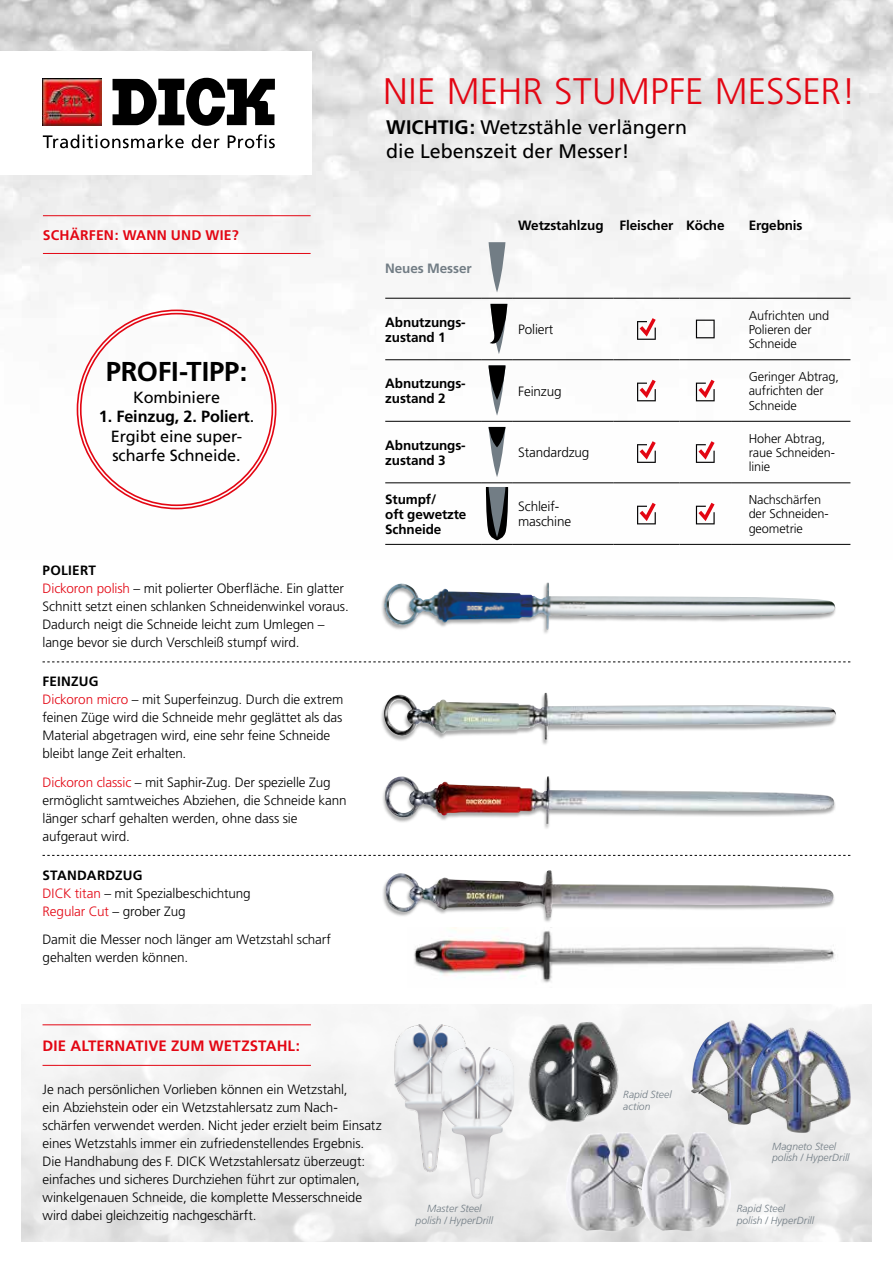
<style>
.page{position:relative;width:893px;height:1263px;background:#fff}
.page>*{position:absolute;margin:0;border:0;box-sizing:border-box;transform-origin:0 0}
.t1{font:300 37.05px "Frutiger";letter-spacing:.005em;color:#e30613}
.t2{font:700 27.3px "Frutiger";letter-spacing:-.01em;color:#000}
.t3{font:19.65px/24.2px "Frutiger";color:#000}
.t4{font:16.2px/19.5px "Frutiger";letter-spacing:-.01em;color:#000;text-align:center}
.t5{font:700 15px "Frutiger";letter-spacing:.01em;color:#e30613}
.t6{font:700 13.95px "Frutiger";letter-spacing:.015em;color:#e30613}
.t7{font:300 13.5px/18px "Frutiger";letter-spacing:-.01em;color:#000}
.t8{font:700 13.5px/15px "Frutiger";letter-spacing:-.01em;color:#000}
.t9{font:700 13.5px "Frutiger";letter-spacing:-.01em;color:#727d85}
.t10{font:300 12.75px/14.2px "Frutiger";letter-spacing:-.01em;color:#000}
.t11{font:italic 300 10.35px/11.9px "Frutiger";letter-spacing:.005em;color:#727d85}
.s1{font-weight:700}
.s2{color:#e30613}
</style>
<div class="page">
<img style="left:0;top:0;width:893px;height:545px">
<div style="left:0;top:51px;width:311px;height:124px;background:#fff"></div>
<svg style="left:43px;top:134px;width:141px;height:14px"></svg>
<svg style="left:192px;top:134px;width:27px;height:14px"></svg>
<svg style="left:228px;top:134px;width:47px;height:14px"></svg>
<img style="left:43px;top:79px;width:58px;height:46px">
<svg style="left:113px;top:78px;width:162px;height:48px"></svg>
<hr style="left:385px;top:298px;width:97px;height:1px;background:#000">
<hr style="left:482px;top:298px;width:30px;height:1px;background:#000">
<hr style="left:512px;top:298px;width:101px;height:1px;background:#000">
<hr style="left:385px;top:359px;width:97px;height:1px;background:#000">
<hr style="left:482px;top:359px;width:30px;height:1px;background:#000">
<hr style="left:512px;top:359px;width:101px;height:1px;background:#000">
<hr style="left:385px;top:421px;width:97px;height:1px;background:#000">
<hr style="left:482px;top:421px;width:30px;height:1px;background:#000">
<hr style="left:512px;top:421px;width:101px;height:1px;background:#000">
<hr style="left:385px;top:483px;width:97px;height:1px;background:#000">
<hr style="left:482px;top:483px;width:30px;height:1px;background:#000">
<hr style="left:512px;top:483px;width:101px;height:1px;background:#000">
<hr style="left:613px;top:298px;width:66px;height:1px;background:#000">
<hr style="left:679px;top:298px;width:52px;height:1px;background:#000">
<hr style="left:731px;top:298px;width:119px;height:1px;background:#000">
<hr style="left:613px;top:359px;width:66px;height:1px;background:#000">
<hr style="left:679px;top:359px;width:52px;height:1px;background:#000">
<hr style="left:731px;top:359px;width:119px;height:1px;background:#000">
<hr style="left:613px;top:421px;width:66px;height:1px;background:#000">
<hr style="left:679px;top:421px;width:52px;height:1px;background:#000">
<hr style="left:731px;top:421px;width:119px;height:1px;background:#000">
<hr style="left:613px;top:483px;width:66px;height:1px;background:#000">
<hr style="left:679px;top:483px;width:52px;height:1px;background:#000">
<hr style="left:731px;top:483px;width:119px;height:1px;background:#000">
<hr style="left:385px;top:544px;width:97px;height:1px;background:#000">
<hr style="left:482px;top:544px;width:30px;height:1px;background:#000">
<hr style="left:512px;top:544px;width:101px;height:1px;background:#000">
<hr style="left:613px;top:544px;width:66px;height:1px;background:#000">
<hr style="left:679px;top:544px;width:52px;height:1px;background:#000">
<hr style="left:731px;top:544px;width:119px;height:1px;background:#000">
<svg style="left:489px;top:242px;width:16px;height:50px"></svg>
<svg style="left:487px;top:304px;width:20px;height:50px"></svg>
<svg style="left:637px;top:318px;width:19px;height:22px"></svg>
<svg style="left:696px;top:320px;width:19px;height:18px"></svg>
<svg style="left:489px;top:365px;width:16px;height:51px"></svg>
<svg style="left:637px;top:380px;width:19px;height:21px"></svg>
<svg style="left:696px;top:380px;width:19px;height:21px"></svg>
<svg style="left:489px;top:427px;width:16px;height:50px"></svg>
<svg style="left:637px;top:441px;width:19px;height:22px"></svg>
<svg style="left:696px;top:441px;width:19px;height:22px"></svg>
<svg style="left:486px;top:487px;width:22px;height:53px"></svg>
<svg style="left:637px;top:503px;width:19px;height:21px"></svg>
<svg style="left:696px;top:503px;width:19px;height:21px"></svg>
<hr style="left:43px;top:215px;width:268px;height:1px;background:#e30613">
<hr style="left:43px;top:253px;width:268px;height:1px;background:#e30613">
<hr style="left:43px;top:1024px;width:268px;height:1px;background:#e30613">
<hr style="left:43px;top:1065px;width:268px;height:1px;background:#e30613">
<img style="left:394px;top:1020px;width:72px;height:152px">
<img style="left:691px;top:1020px;width:100px;height:105px">
<img style="left:750px;top:1027px;width:100px;height:105px">
<img style="left:566px;top:1132px;width:75px;height:100px">
<img style="left:641px;top:1132px;width:91px;height:100px">
<img style="left:524px;top:1018px;width:99px;height:108px">
<svg style="left:43px;top:662px;width:807px;height:1px"></svg>
<svg style="left:43px;top:855px;width:807px;height:1px"></svg>
<img style="left:383px;top:582px;width:452px;height:48px">
<img style="left:383px;top:693px;width:453px;height:47px">
<img style="left:383px;top:776px;width:451px;height:48px">
<img style="left:383px;top:870px;width:451px;height:48px">
<img style="left:414px;top:927px;width:421px;height:56px">
<img style="left:441px;top:1046px;width:74px;height:153px">
<p class="t6" style="left:43px;top:227px;width:198px">SCHÄRFEN: WANN UND WIE?</p>
<h2 class="t2" style="left:106px;top:356px;width:143px">PROFI-TIPP:</h2>
<p class="t4" style="left:133px;top:387px;width:88px">Kombiniere</p>
<p class="t4" style="left:99px;top:407px;width:157px"><span class="s1">1. Feinzug, 2. Poliert</span>.<br>Ergibt eine super&shy;scharfe Schneide.</p>
<p class="t7" style="left:43px;top:562px;width:308px"><span class="s1">POLIERT<br></span><span class="s2">Dickoron polish</span> – mit polierter Oberfläche. Ein glatter Schnitt setzt einen schlanken Schneidenwinkel voraus.<br>Dadurch neigt die Schneide leicht zum Umlegen – lange bevor sie durch Verschleiß stumpf wird.</p>
<p class="t7" style="left:43px;top:673px;width:302px"><span class="s1">FEINZUG<br></span><span class="s2">Dickoron micro</span> – mit Superfeinzug. Durch die extrem feinen Züge wird die Schneide mehr geglättet als das Material abgetragen wird, eine sehr feine Schneide bleibt lange Zeit erhalten.</p>
<p class="t7" style="left:43px;top:773px;width:306px"><span class="s2">Dickoron classic</span> – mit Saphir-Zug. Der spezielle Zug ermöglicht samtweiches Abziehen, die Schneide kann länger scharf gehalten werden, ohne dass sie aufgeraut wird.</p>
<p class="t7" style="left:43px;top:866px;width:210px"><span class="s1">STANDARDZUG<br></span><span class="s2">DICK titan</span> – mit Spezialbeschichtung<br><span class="s2">Regular Cut</span> – grober Zug</p>
<p class="t7" style="left:43px;top:931px;width:290px">Damit die Messer noch länger am Wetzstahl scharf gehalten werden können.</p>
<h1 class="t1" style="left:383px;top:70px;width:474px">NIE MEHR STUMPFE MESSER!</h1>
<h3 class="t3" style="left:386px;top:115px;width:302px"><span class="s1">WICHTIG:</span> Wetzstähle verlängern die Lebenszeit der Messer!</h3>
<p class="t9" style="left:385px;top:260px;width:88px">Neues Messer</p>
<p class="t8" style="left:518px;top:218px;width:208px">Wetzstahlzug Fleischer Köche</p>
<p class="t8" style="left:749px;top:218px;width:55px">Ergebnis</p>
<p class="t8" style="left:385px;top:314px;width:82px">Abnutzungs&shy;zustand 1</p>
<p class="t7" style="left:518px;top:321px;width:37px">Poliert</p>
<p class="t8" style="left:385px;top:376px;width:82px">Abnutzungs&shy;zustand 2</p>
<p class="t7" style="left:518px;top:382px;width:45px">Feinzug</p>
<p class="t8" style="left:385px;top:437px;width:82px">Abnutzungs&shy;zustand 3</p>
<p class="t7" style="left:518px;top:444px;width:73px">Standardzug</p>
<p class="t10" style="left:749px;top:308px;width:82px">Aufrichten und<br>Polieren der<br>Schneide</p>
<p class="t10" style="left:749px;top:370px;width:92px">Geringer Abtrag, aufrichten der<br>Schneide</p>
<p class="t10" style="left:749px;top:431px;width:88px">Hoher Abtrag, raue Schneiden&shy;linie</p>
<p class="t8" style="left:385px;top:491px;width:83px">Stumpf/<br>oft gewetzte<br>Schneide</p>
<p class="t7" style="left:518px;top:499px;width:55px;line-height:15px">Schleif&shy;maschine</p>
<p class="t10" style="left:749px;top:493px;width:81px">Nachschärfen der Schneiden&shy;geometrie</p>
<p class="t5" style="left:43px;top:1036px;width:259px">DIE ALTERNATIVE ZUM WETZSTAHL:</p>
<p class="t7" style="left:43px;top:1081px;width:341px">Je nach persönlichen Vorlieben können ein Wetzstahl,<br>ein Abziehstein oder ein Wetzstahlersatz zum Nach&shy;schärfen verwendet werden. Nicht jeder erzielt beim Einsatz eines Wetzstahls immer ein zufriedenstellendes Ergebnis.<br>Die Handhabung des F. DICK Wetzstahlersatz überzeugt: einfaches und sicheres Durchziehen führt zur optimalen, winkelgenauen Schneide, die komplette Messerschneide wird dabei gleichzeitig nachgeschärft.</p>
<p class="t11" style="left:623px;top:1088px;width:50px">Rapid Steel action</p>
<p class="t11" style="left:416px;top:1202px;width:79px;text-align:center">Master Steel polish / HyperDrill</p>
<p class="t11" style="left:772px;top:1140px;width:79px">Magneto Steel polish / HyperDrill</p>
<p class="t11" style="left:737px;top:1202px;width:79px">Rapid Steel<br>polish / HyperDrill</p>
</div>
